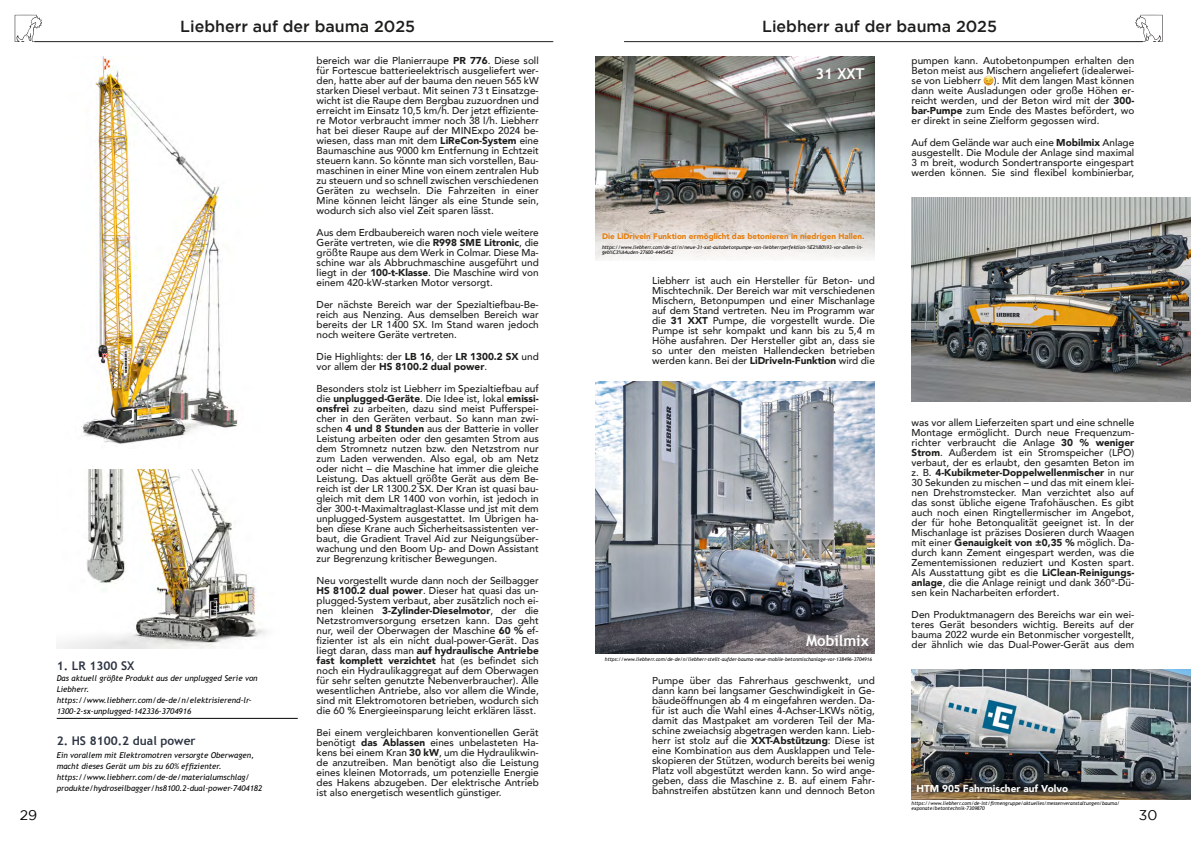
<style>
.page{position:relative;width:1191px;height:842px;background:#fff}
.page>*{position:absolute;margin:0;border:0;box-sizing:border-box;transform-origin:0 0}
.t1{font:500 16px "Gotham";color:#1d1d1b}
.t2{font:700 15px "Trebuchet MS";color:#fff}
.t3{font:14px "Gotham";color:#020303}
.t4{font:700 12px "Trebuchet MS";color:#2e3543}
.t5{font:500 10px/10px "Avenir";color:#1d1d1b;text-align:justify}
.t6{font:900 10px "Avenir";color:#fff}
.t7{font:italic 8px/11px "Trebuchet MS";color:#020303}
.t8{font:900 8px "Avenir";color:#e67d0c}
.t9{font:italic 5px/5px "Trebuchet MS";color:#020303}
.s1{font-weight:900}
</style>
<div class="page">
<img style="left:58px;top:470px;width:208px;height:178px">
<img style="left:81px;top:57px;width:157px;height:387px">
<hr style="left:57px;top:718px;width:241px;height:1px;background:#020303">
<hr style="left:35px;top:41px;width:518px;height:1px;background:#242021">
<svg style="left:15px;top:15px;width:27px;height:27px"></svg>
<hr style="left:624px;top:41px;width:518px;height:1px;background:#242021">
<svg style="left:1135px;top:15px;width:27px;height:27px"></svg>
<svg style="left:984px;top:76px;width:10px;height:10px"></svg>
<img style="left:595px;top:57px;width:280px;height:204px">
<img style="left:911px;top:197px;width:280px;height:204px">
<img style="left:595px;top:382px;width:280px;height:272px">
<img style="left:911px;top:670px;width:280px;height:129px">
<h1 class="t1" style="left:180px;top:21px;width:236px">Liebherr auf der bauma 2025</h1>
<h1 class="t1" style="left:842px;top:21px;width:103px">Überschrift 1</h1>
<h1 class="t1" style="left:762px;top:21px;width:236px">Liebherr auf der bauma 2025</h1>
<p class="t4" style="left:57px;top:661px;width:79px">1. LR 1300 SX</p>
<p class="t7" style="left:57px;top:673px;width:202px">Das aktuell größte Produkt aus der unplugged Serie von Liebherr. https://www.liebherr.com/de-de/n/elektrisierend-lr-1300-2-sx-unplugged-142336-3704916</p>
<p class="t4" style="left:57px;top:736px;width:141px">2. HS 8100.2 dual power</p>
<p class="t7" style="left:57px;top:750px;width:207px">Ein vorallem mit Elektromotren versorgte Oberwagen, macht dieses Gerät um bis zu 60% effizienter. https://www.liebherr.com/de-de/materialumschlag/ produkte/hydroseilbagger/hs8100.2-dual-power-7404182</p>
<p class="t5" style="left:317px;top:56px;width:224px">bereich war die Planierraupe <span class="s1">PR 776</span>. Diese soll für Fortescue batterieelektrisch ausgeliefert wer&shy;den, hatte aber auf der bauma den neuen 565 kW starken Diesel verbaut. Mit seinen 73 t Einsatzge&shy;wicht ist die Raupe dem Bergbau zuzuordnen und erreicht im Einsatz 10,5 km/h. Der jetzt effiziente&shy;re Motor verbraucht immer noch 38 l/h. Liebherr hat bei dieser Raupe auf der MINExpo 2024 be&shy;wiesen, dass man mit dem <span class="s1">LiReCon-System</span> eine Baumaschine aus 9000 km Entfernung in Echtzeit steuern kann. So könnte man sich vorstellen, Bau&shy;maschinen in einer Mine von einem zentralen Hub zu steuern und so schnell zwischen verschiedenen Geräten zu wechseln. Die Fahrzeiten in einer Mine können leicht länger als eine Stunde sein, wodurch sich also viel Zeit sparen lässt.</p>
<p class="t5" style="left:317px;top:228px;width:224px">Aus dem Erdbaubereich waren noch viele weitere Geräte vertreten, wie die <span class="s1">R998 SME Litronic</span>, die größte Raupe aus dem Werk in Colmar. Diese Ma&shy;schine war als Abbruchmaschine ausgeführt und liegt in der <span class="s1">100-t-Klasse</span>. Die Maschine wird von einem 420-kW-starken Motor versorgt.</p>
<p class="t5" style="left:317px;top:300px;width:224px">Der nächste Bereich war der Spezialtiefbau-Be&shy;reich aus Nenzing. Aus demselben Bereich war bereits der LR 1400 SX. Im Stand waren jedoch noch weitere Geräte vertreten.</p>
<p class="t5" style="left:317px;top:352px;width:224px">Die Highlights: der <span class="s1">LB 16</span>, der <span class="s1">LR 1300.2 SX</span> und vor allem der <span class="s1">HS 8100.2 dual power</span>.</p>
<p class="t5" style="left:317px;top:384px;width:224px">Besonders stolz ist Liebherr im Spezialtiefbau auf die <span class="s1">unplugged-Geräte</span>. Die Idee ist, lokal <span class="s1">emissi&shy;onsfrei</span> zu arbeiten, dazu sind meist Pufferspei&shy;cher in den Geräten verbaut. So kann man zwi&shy;schen <span class="s1">4 und 8 Stunden</span> aus der Batterie in voller Leistung arbeiten oder den gesamten Strom aus dem Stromnetz nutzen bzw. den Netzstrom nur zum Laden verwenden. Also egal, ob am Netz oder nicht – die Maschine hat immer die gleiche Leistung. Das aktuell größte Gerät aus dem Be&shy;reich ist der LR 1300.2 SX. Der Kran ist quasi bau&shy;gleich mit dem LR 1400 von vorhin, ist jedoch in der 300-t-Maximaltraglast-Klasse und ist mit dem unplugged-System ausgestattet. Im Übrigen ha&shy;ben diese Krane auch Sicherheitsassistenten ver&shy;baut, die Gradient Travel Aid zur Neigungsüber&shy;wachung und den Boom Up- and Down Assistant zur Begrenzung kritischer Bewegungen.</p>
<p class="t5" style="left:317px;top:576px;width:224px">Neu vorgestellt wurde dann noch der Seilbagger <span class="s1">HS 8100.2 dual power</span>. Dieser hat quasi das un&shy;plugged-System verbaut, aber zusätzlich noch ei&shy;nen kleinen <span class="s1">3-Zylinder-Dieselmotor</span>, der die Netzstromversorgung ersetzen kann. Das geht nur, weil der Oberwagen der Maschine <span class="s1">60 %</span> ef&shy;fizienter ist als ein nicht dual-power-Gerät. Das liegt daran, dass man <span class="s1">auf hydraulische Antriebe fast komplett verzichtet</span> hat (es befindet sich noch ein Hydraulikaggregat auf dem Oberwagen für sehr selten genutzte Nebenverbraucher). Alle wesentlichen Antriebe, also vor allem die Winde, sind mit Elektromotoren betrieben, wodurch sich die 60 % Energieeinsparung leicht erklären lässt.</p>
<p class="t5" style="left:317px;top:728px;width:224px">Bei einem vergleichbaren konventionellen Gerät benötigt <span class="s1">das Ablassen</span> eines unbelasteten Ha&shy;kens bei einem Kran <span class="s1">30 kW</span>, um die Hydraulikwin&shy;de anzutreiben. Man benötigt also die Leistung eines kleinen Motorrads, um potenzielle Energie des Hakens abzugeben. Der elektrische Antrieb ist also energetisch wesentlich günstiger.</p>
<h2 class="t2" style="left:815px;top:68px;width:51px">31 XXT</h2>
<p class="t8" style="left:602px;top:231px;width:264px">Die LiDriveIn Funktion ermöglicht das betonieren in niedrigen Hallen.</p>
<p class="t9" style="left:602px;top:246px;width:262px">https://www.liebherr.com/de-at/n/neue-31-xxt-autobetonpumpe-von-liebherrperfektion-%E2%80%93-vor-allem-in&shy;geb%C3%A4uden-27600-4445452</p>
<p class="t5" style="left:652px;top:276px;width:224px">Liebherr ist auch ein Hersteller für Beton- und Mischtechnik. Der Bereich war mit verschiedenen Mischern, Betonpumpen und einer Mischanlage auf dem Stand vertreten. Neu im Programm war die <span class="s1">31 XXT</span> Pumpe, die vorgestellt wurde. Die Pumpe ist sehr kompakt und kann bis zu 5,4 m Höhe ausfahren. Der Hersteller gibt an, dass sie so unter den meisten Hallendecken betrieben werden kann. Bei der <span class="s1">LiDriveIn-Funktion</span> wird die</p>
<h2 class="t2" style="left:806px;top:634px;width:64px">Mobilmix</h2>
<p class="t9" style="left:605px;top:657px;width:269px">https://www.liebherr.com/de-de/n/liebherr-stellt-aufder-bauma-neue-mobile-betonmischanlage-vor-138496-3704916</p>
<p class="t5" style="left:652px;top:676px;width:224px">Pumpe über das Fahrerhaus geschwenkt, und dann kann bei langsamer Geschwindigkeit in Ge&shy;bäudeöffnungen ab 4 m eingefahren werden. Da&shy;für ist auch die Wahl eines 4-Achser-LKWs nötig, damit das Mastpaket am vorderen Teil der Ma&shy;schine zweiachsig abgetragen werden kann. Lieb&shy;herr ist stolz auf die <span class="s1">XXT-Abstützung</span>: Diese ist eine Kombination aus dem Ausklappen und Tele&shy;skopieren der Stützen, wodurch bereits bei wenig Platz voll abgestützt werden kann. So wird ange&shy;geben, dass die Maschine z. B. auf einem Fahr&shy;bahnstreifen abstützen kann und dennoch Beton</p>
<p class="t5" style="left:911px;top:56px;width:224px">pumpen kann. Autobetonpumpen erhalten den Beton meist aus Mischern angeliefert (idealerwei&shy;se von Liebherr</p>
<p class="t5" style="left:911px;top:76px;width:224px;text-indent:82px">). Mit dem langen Mast können dann weite Ausladungen oder große Höhen er&shy;reicht werden, und der Beton wird mit der <span class="s1">300- bar-Pumpe</span> zum Ende des Mastes befördert, wo er direkt in seine Zielform gegossen wird.</p>
<p class="t5" style="left:911px;top:138px;width:224px">Auf dem Gelände war auch eine <span class="s1">Mobilmix</span> Anlage ausgestellt. Die Module der Anlage sind maximal 3 m breit, wodurch Sondertransporte eingespart werden können. Sie sind flexibel kombinierbar,</p>
<p class="t5" style="left:911px;top:418px;width:224px">was vor allem Lieferzeiten spart und eine schnelle Montage ermöglicht. Durch neue Frequenzum&shy;richter verbraucht die Anlage <span class="s1">30 % weniger Strom</span>. Außerdem ist ein Stromspeicher (LPO) verbaut, der es erlaubt, den gesamten Beton im z. B. <span class="s1">4-Kubikmeter-Doppelwellenmischer</span> in nur 30 Sekunden zu mischen – und das mit einem klei&shy;nen Drehstromstecker. Man verzichtet also auf das sonst übliche eigene Trafohäuschen. Es gibt auch noch einen Ringtellermischer im Angebot, der für hohe Betonqualität geeignet ist. In der Mischanlage ist präzises Dosieren durch Waagen mit einer <span class="s1">Genauigkeit von ±0,35 %</span> möglich. Da&shy;durch kann Zement eingespart werden, was die Zementemissionen reduziert und Kosten spart.<br>Als Ausstattung gibt es die <span class="s1">LiClean-Reinigungs&shy;anlage</span>, die die Anlage reinigt und dank 360°-Dü&shy;sen kein Nacharbeiten erfordert.</p>
<p class="t5" style="left:911px;top:610px;width:224px">Den Produktmanagern des Bereichs war ein wei&shy;teres Gerät besonders wichtig. Bereits auf der bauma 2022 wurde ein Betonmischer vorgestellt, der ähnlich wie das Dual-Power-Gerät aus dem</p>
<p class="t6" style="left:916px;top:782px;width:153px">HTM 905 Fahrmischer auf Volvo</p>
<p class="t9" style="left:911px;top:801px;width:210px">https://www.liebherr.com/de-int/firmengruppe/aktuelles/messenveranstaltungen/bauma/ exponate/betontechnik-7309870</p>
<h3 class="t3" style="left:20px;top:810px;width:19px">29</h3>
<h3 class="t3" style="left:1152px;top:810px;width:20px">30</h3>
<h3 class="t3" style="left:1138px;top:810px;width:20px">30</h3>
</div>
